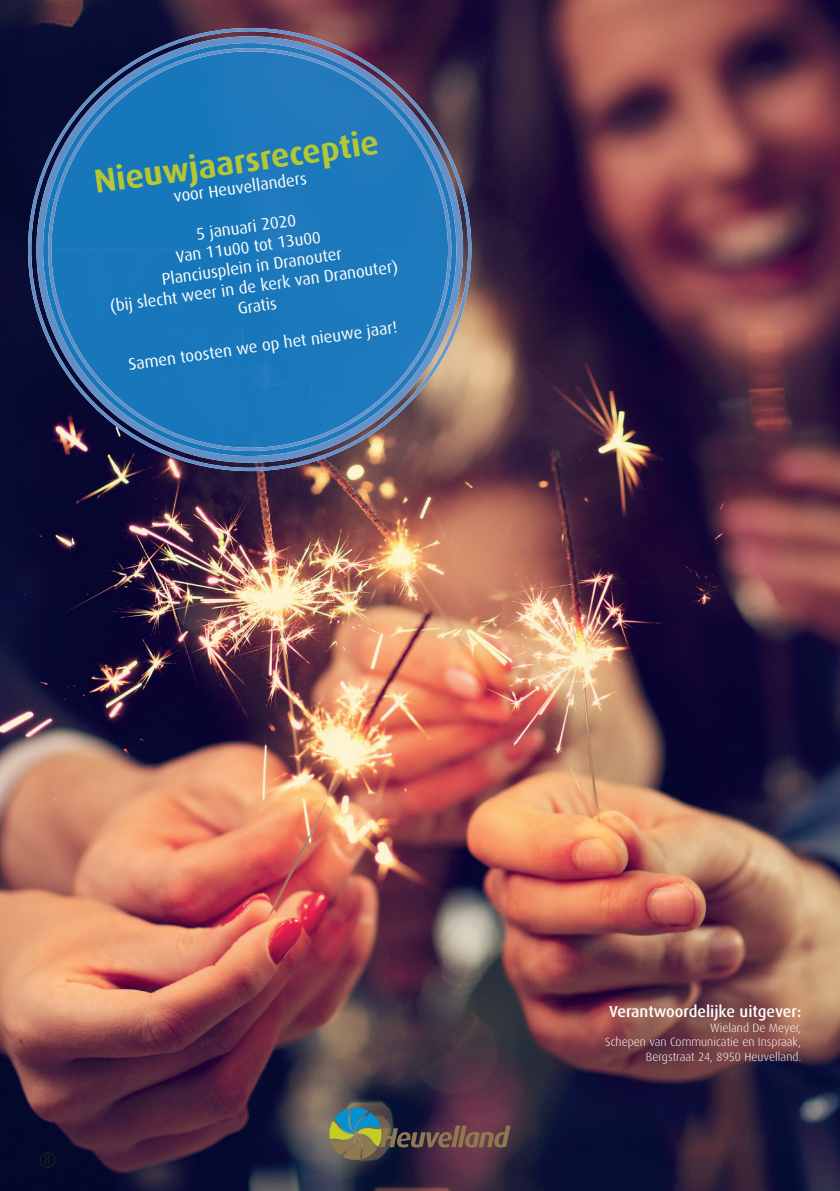
<style>
.page{position:relative;width:840px;height:1191px;background:#fff}
.page>*{position:absolute;margin:0;border:0;box-sizing:border-box;transform-origin:0 0}
.t1{font:700 33.2px "Dax";color:#b4c734}
.t2{font:16.6px/20px "Dax";color:#fff;text-align:center}
.t3{font:500 16px "Dax";color:#fff}
.t4{font:14px "Dax";color:#231f20}
.t5{font:300 12px/14.4px "Dax";color:#fff;text-align:right}
</style>
<div class="page">
<img style="left:0;top:0;width:839px;height:1191px">
<img style="left:43px;top:43px;width:413px;height:413px">
<img style="left:94px;top:28px;width:311px;height:8px">
<img style="left:49px;top:91px;width:42px;height:16px">
<img style="left:408px;top:91px;width:42px;height:16px">
<img style="left:28px;top:154px;width:8px;height:250px">
<img style="left:463px;top:154px;width:8px;height:250px">
<img style="left:91px;top:408px;width:16px;height:42px">
<img style="left:392px;top:408px;width:16px;height:42px">
<img style="left:154px;top:463px;width:191px;height:8px">
<img style="left:91px;top:36px;width:317px;height:71px">
<img style="left:36px;top:107px;width:71px;height:301px">
<img style="left:392px;top:107px;width:71px;height:301px">
<img style="left:107px;top:400px;width:285px;height:63px">
<img style="left:99px;top:48px;width:301px;height:67px">
<img style="left:48px;top:115px;width:67px;height:285px">
<img style="left:384px;top:115px;width:67px;height:285px">
<img style="left:115px;top:395px;width:269px;height:56px">
<svg style="left:329px;top:1107px;width:181px;height:52px;background:#5a4f50"></svg>
<div style="left:40px;top:1152px;width:15px;height:15px;border:1px solid #231f20;border-radius:50%"></div>
<h1 class="t1" style="left:92px;top:163px;width:288px;rotate:-8deg">Nieuwjaarsreceptie</h1>
<p class="t2" style="left:172px;top:187px;width:136px;rotate:-8deg">voor Heuvellanders</p>
<p class="t2" style="left:100px;top:237px;width:292px;rotate:-8deg">5 januari 2020<br>Van 11u00 tot 13u00<br>Planciusplein in Dranouter<br>(bij slecht weer in de kerk van Dranouter)<br>Gratis</p>
<p class="t2" style="left:127px;top:355px;width:273px;rotate:-8deg">Samen toosten we op het nieuwe jaar!</p>
<p class="t4" style="left:43px;top:1151px;width:9px">8</p>
<p class="t3" style="left:609px;top:1002px;width:193px">Verantwoordelijke uitgever:</p>
<p class="t5" style="left:605px;top:1020px;width:197px">Wieland De Meyer,<br>Schepen van Communicatie en Inspraak,<br>Bergstraat 24, 8950 Heuvelland.</p>
</div>
